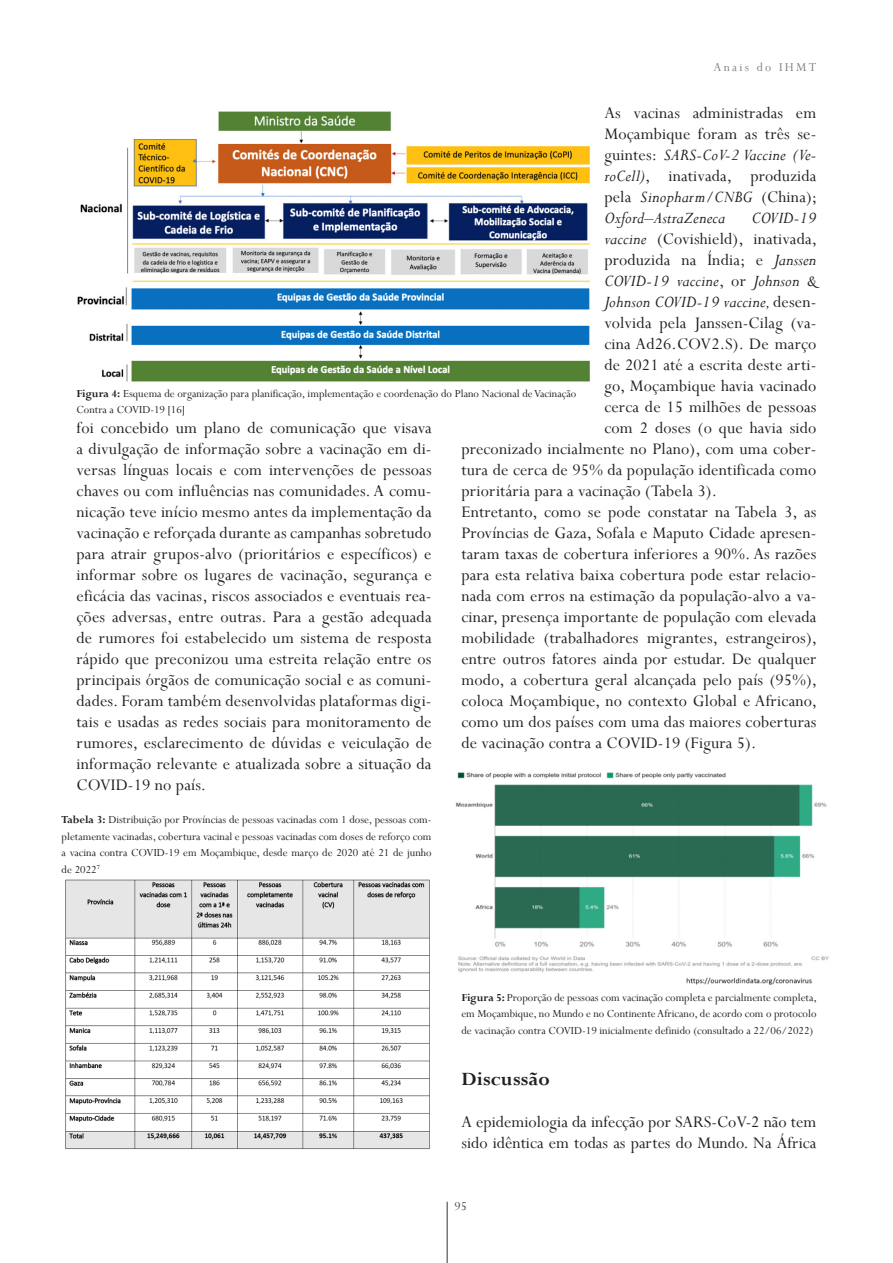
<style>
.page{position:relative;width:893px;height:1263px;background:#fff}
.page>*{position:absolute;margin:0;border:0;box-sizing:border-box;transform-origin:0 0}
.t1{font:700 21px "Perpetua";letter-spacing:.01em;color:#231f20}
.t2{font:18px/21px "Perpetua";letter-spacing:.01em;color:#231f20;text-align:justify}
.t3{font:italic 18px "Perpetua";letter-spacing:.01em;color:#231f20}
.t4{font:13.5px "Perpetua";letter-spacing:.17em;color:#808285}
.t5{font:13.5px "Perpetua";color:#4b4c4d}
.t6{font:12px/16.5px "Perpetua";color:#231f20;text-align:justify}
.s1{font-style:italic}
.s2{font-style:normal}
.s3{font-weight:700}
</style>
<div class="page">
<hr style="left:446px;top:1202px;width:2px;height:61px;background:#76787b">
<img style="left:65px;top:879px;width:365px;height:270px">
<img style="left:77px;top:111px;width:513px;height:271px">
<img style="left:455px;top:772px;width:374px;height:213px">
<p class="t4" style="left:713px;top:59px;width:104px">Anais do IHMT</p>
<p class="t2" style="left:604px;top:102px;width:214px">As vacinas administradas em Moçambique foram as três se&shy;guintes: <span class="s1">SARS-CoV-2 Vaccine (Ve&shy;roCell)</span>, inativada, produzida pela <span class="s1">Sinopharm/CNBG</span> (China); <span class="s1">Oxford–AstraZeneca</span></p>
<p class="t3" style="left:752px;top:206px;width:66px">COVID-19</p>
<p class="t2" style="left:604px;top:228px;width:214px"><span class="s1">vaccine</span> (Covishield), inativada,</p>
<p class="t2" style="left:604px;top:249px;width:214px">produzida na Índia; e <span class="s1">Janssen</span></p>
<p class="t3" style="left:604px;top:269px;width:214px">COVID-19 vaccine<span class="s2">, or</span> Johnson &amp;</p>
<p class="t3" style="left:604px;top:290px;width:214px">Johnson COVID-19 vaccine, <span class="s2">desen-</span></p>
<p class="t2" style="left:604px;top:312px;width:214px">volvida pela Janssen-Cilag (va-</p>
<p class="t2" style="left:604px;top:333px;width:214px">cina Ad26.COV2.S). De março</p>
<p class="t2" style="left:604px;top:354px;width:214px">de 2021 até a escrita deste arti-</p>
<p class="t2" style="left:604px;top:375px;width:214px">go, Moçambique havia vacinado</p>
<p class="t2" style="left:604px;top:396px;width:214px">cerca de 15 milhões de pessoas</p>
<p class="t2" style="left:604px;top:417px;width:214px">com 2 doses (o que havia sido</p>
<p class="t2" style="left:461px;top:438px;width:357px">preconizado incialmente no Plano), com uma cober-</p>
<p class="t2" style="left:461px;top:459px;width:357px">tura de cerca de 95% da população identificada como</p>
<p class="t2" style="left:461px;top:480px;width:257px">prioritária para a vacinação (Tabela 3).</p>
<p class="t2" style="left:461px;top:501px;width:357px">Entretanto, como se pode constatar na Tabela 3, as Províncias de Gaza, Sofala e Maputo Cidade apresen&shy;taram taxas de cobertura inferiores a 90%. As razões para esta relativa baixa cobertura pode estar relacio&shy;nada com erros na estimação da população-alvo a va&shy;cinar, presença importante de população com elevada mobilidade (trabalhadores migrantes, estrangeiros), entre outros fatores ainda por estudar. De qualquer modo, a cobertura geral alcançada pelo país (95%), coloca Moçambique, no contexto Global e Africano, como um dos países com uma das maiores coberturas de vacinação contra a COVID-19 (Figura 5).</p>
<p class="t6" style="left:77px;top:385px;width:501px"><span class="s3">Figura 4:</span> Esquema de organização para planificação, implementação e coordenação do Plano Nacional de Vacinação<br>Contra a COVID-19 [16]</p>
<p class="t2" style="left:77px;top:417px;width:357px">foi concebido um plano de comunicação que visava a divulgação de informação sobre a vacinação em di&shy;versas línguas locais e com intervenções de pessoas chaves ou com influências nas comunidades. A comu&shy;nicação teve início mesmo antes da implementação da vacinação e reforçada durante as campanhas sobretudo para atrair grupos-alvo (prioritários e específicos) e informar sobre os lugares de vacinação, segurança e eficácia das vacinas, riscos associados e eventuais rea&shy;ções adversas, entre outras. Para a gestão adequada de rumores foi estabelecido um sistema de resposta rápido que preconizou uma estreita relação entre os principais órgãos de comunicação social e as comuni&shy;dades. Foram também desenvolvidas plataformas digi&shy;tais e usadas as redes sociais para monitoramento de rumores, esclarecimento de dúvidas e veiculação de informação relevante e atualizada sobre a situação da COVID-19 no país.</p>
<p class="t6" style="left:62px;top:811px;width:371px"><span class="s3">Tabela 3:</span> Distribuição por Províncias de pessoas vacinadas com 1 dose, pessoas com&shy;pletamente vacinadas, cobertura vacinal e pessoas vacinadas com doses de reforço com a vacina contra COVID-19 em Moçambique, desde março de 2020 até 21 de junho de 2022<sup>7</sup></p>
<p class="t6" style="left:461px;top:989px;width:357px"><span class="s3">Figura 5:</span> Proporção de pessoas com vacinação completa e parcialmente completa, em Moçambique, no Mundo e no Continente Africano, de acordo com o protocolo de vacinação contra COVID-19 inicialmente definido (consultado a 22/06/2022)</p>
<p class="t1" style="left:461px;top:1066px;width:90px">Discussão</p>
<p class="t2" style="left:461px;top:1111px;width:357px">A epidemiologia da infecção por SARS-CoV-2 não tem sido idêntica em todas as partes do Mundo. Na África</p>
<p class="t5" style="left:455px;top:1198px;width:14px">95</p>
</div>
